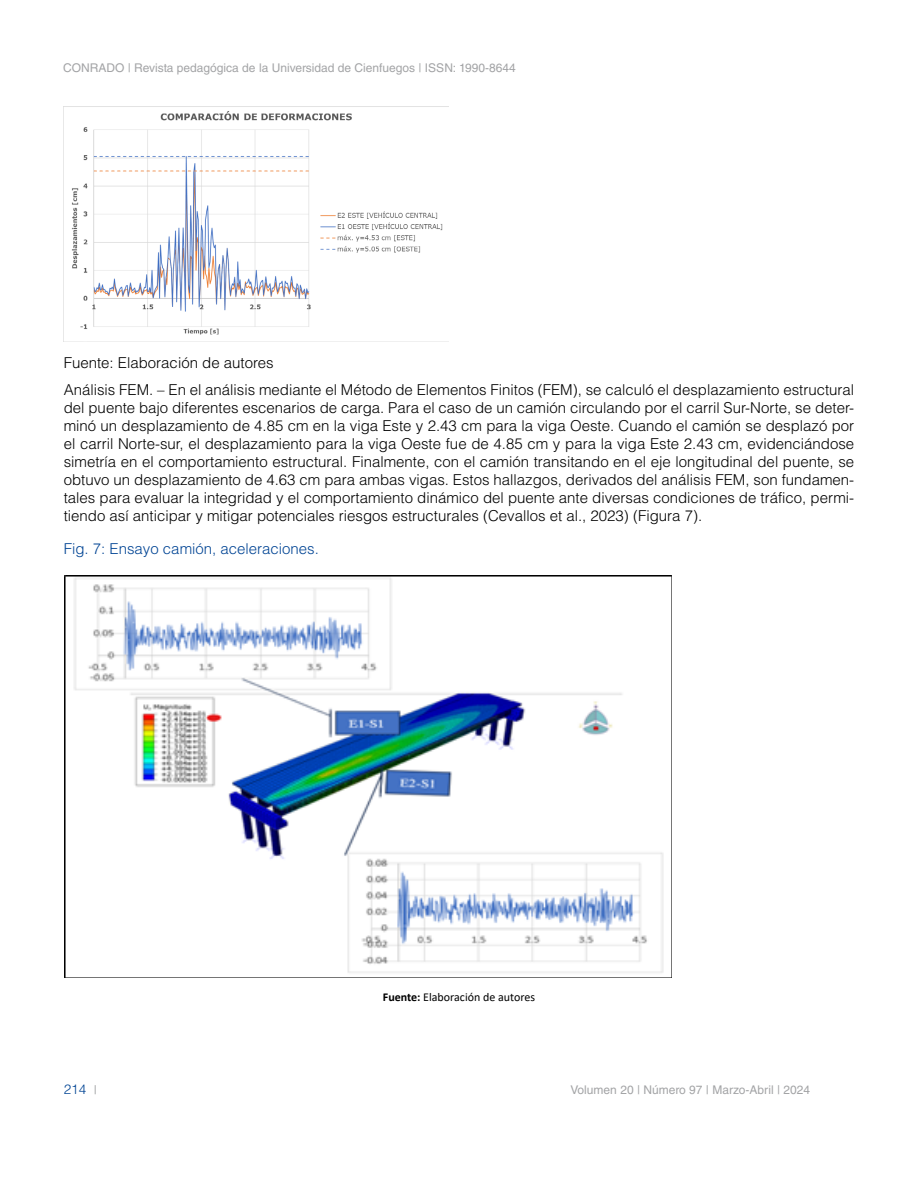
<style>
.page{position:relative;width:918px;height:1188px;background:#fff}
.page>*{position:absolute;margin:0;border:0;box-sizing:border-box;transform-origin:0 0}
.t1{font:300 15px/18px "Helvetica LT Std";color:#000}
.t2{font:300 15px "Helvetica LT Std";color:#004494}
.t3{font:300 13.5px "Helvetica LT Std";color:#004494}
.t4{font:12px "Helvetica LT Std";color:#a3a4a6}
.t5{font:12px "Calibri";color:#000}
.s1{font-weight:400;font-size:12px;color:#a3a4a6}
.s2{font-weight:700}
</style>
<div class="page">
<img style="left:64px;top:106px;width:384px;height:236px">
<img style="left:65px;top:576px;width:607px;height:402px">
<p class="t4" style="left:63px;top:61px;width:454px">CONRADO | Revista pedagógica de la Universidad de Cienfuegos | ISSN: 1990-8644</p>
<p class="t1" style="left:64px;top:349px;width:792px;line-height:26.5px">Fuente: Elaboración de autores<br>Análisis FEM. – En el análisis mediante el Método de Elementos Finitos (FEM), se calculó el desplazamiento estructural</p>
<p class="t1" style="left:64px;top:398px;width:792px;text-align:justify">del puente bajo diferentes escenarios de carga. Para el caso de un camión circulando por el carril Sur-Norte, se deter&shy;minó un desplazamiento de 4.85 cm en la viga Este y 2.43 cm para la viga Oeste. Cuando el camión se desplazó por el carril Norte-sur, el desplazamiento para la viga Oeste fue de 4.85 cm y para la viga Este 2.43 cm, evidenciándose simetría en el comportamiento estructural. Finalmente, con el camión transitando en el eje longitudinal del puente, se obtuvo un desplazamiento de 4.63 cm para ambas vigas. Estos hallazgos, derivados del análisis FEM, son fundamen&shy;tales para evaluar la integridad y el comportamiento dinámico del puente ante diversas condiciones de tráfico, permi&shy;tiendo así anticipar y mitigar potenciales riesgos estructurales (Cevallos et al., 2023) (Figura 7).</p>
<p class="t2" style="left:64px;top:539px;width:257px">Fig. 7: Ensayo camión, aceleraciones.</p>
<p class="t3" style="left:64px;top:1081px;width:35px">214 <span class="s1">|</span></p>
<p class="t5" style="left:383px;top:989px;width:154px"><span class="s2">Fuente:</span> Elaboración de autores</p>
<p class="t4" style="left:571px;top:1083px;width:241px">Volumen 20 | Número 97 | Marzo-Abril | 2024</p>
</div>
